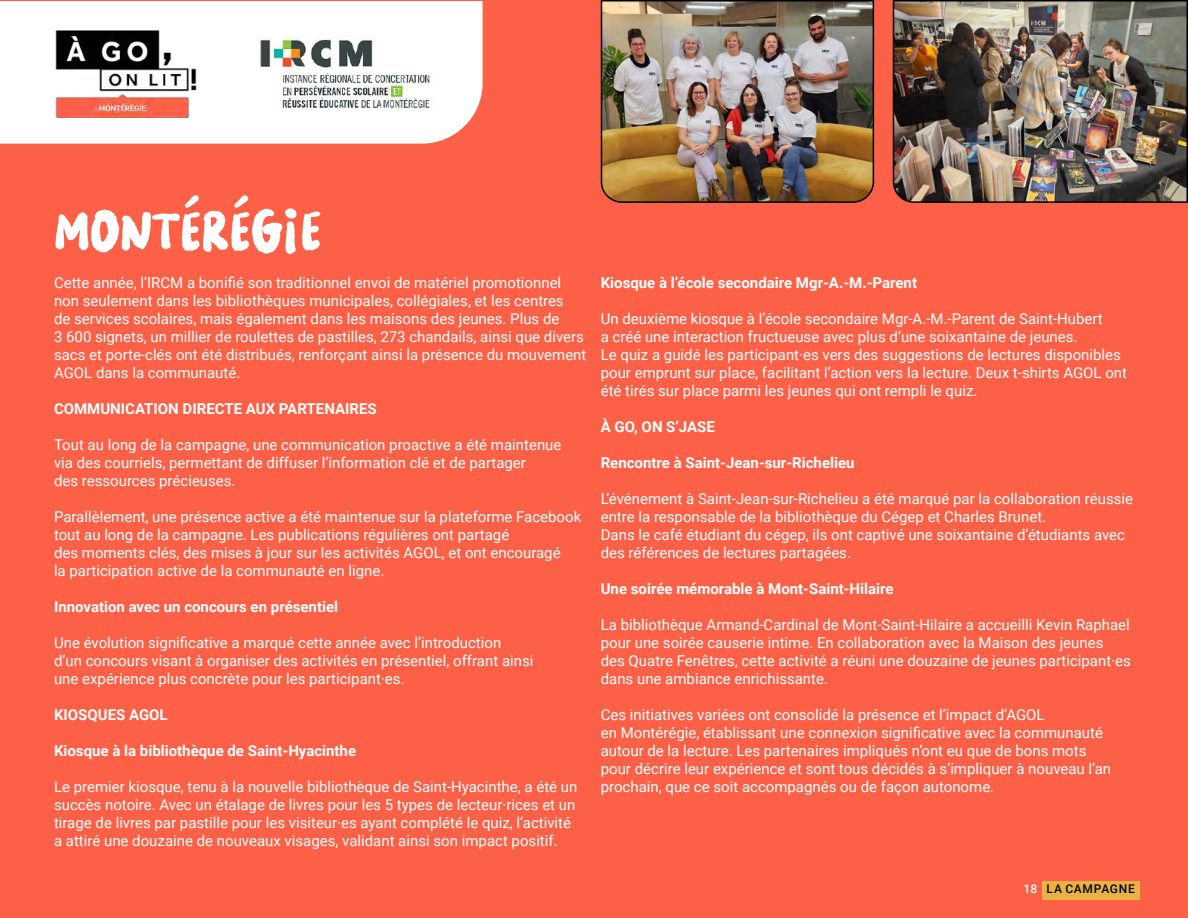
<style>
.page{position:relative;width:1188px;height:918px;background:#fc6147}
.page>*{position:absolute;margin:0;border:0;box-sizing:border-box;transform-origin:0 0}
.t1{font:60px "LESNOIR Regular";color:#fff}
.t2{font:15px/18px "Roboto";color:#fff}
.t3{font:700 15px "Roboto";color:#fff}
.t4{font:500 12px "Roboto";letter-spacing:.06em;color:#050505}
.s1{color:#fff}
</style>
<div class="page">
<div style="left:0;top:1px;width:483px;height:143px;background:#fff"></div>
<img style="left:892px;top:0;width:296px;height:203px">
<img style="left:600px;top:0;width:275px;height:203px">
<img style="left:54px;top:26px;width:144px;height:93px">
<img style="left:255px;top:32px;width:180px;height:80px">
<div style="left:1042px;top:881px;width:97px;height:18px;background:#e8b244"></div>
<h1 class="t1" style="left:54px;top:186px;width:269px">MONTÉRÉGIE</h1>
<p class="t2" style="left:54px;top:273px;width:534px">Cette année, l’IRCM a bonifié son traditionnel envoi de matériel promotionnel non seulement dans les bibliothèques municipales, collégiales, et les centres<br>de services scolaires, mais également dans les maisons des jeunes. Plus de<br>3 600 signets, un millier de roulettes de pastilles, 273 chandails, ainsi que divers sacs et porte-clés ont été distribués, renforçant ainsi la présence du mouvement AGOL dans la communauté.</p>
<p class="t3" style="left:54px;top:398px;width:324px">COMMUNICATION DIRECTE AUX PARTENAIRES</p>
<p class="t2" style="left:54px;top:435px;width:509px">Tout au long de la campagne, une communication proactive a été maintenue via des courriels, permettant de diffuser l’information clé et de partager<br>des ressources précieuses.</p>
<p class="t2" style="left:54px;top:507px;width:529px">Parallèlement, une présence active a été maintenue sur la plateforme Facebook tout au long de la campagne. Les publications régulières ont partagé<br>des moments clés, des mises à jour sur les activités AGOL, et ont encouragé<br>la participation active de la communauté en ligne.</p>
<p class="t3" style="left:54px;top:596px;width:286px">Innovation avec un concours en présentiel</p>
<p class="t2" style="left:54px;top:633px;width:481px">Une évolution significative a marqué cette année avec l’introduction<br>d’un concours visant à organiser des activités en présentiel, offrant ainsi une expérience plus concrète pour les participant·es.</p>
<p class="t3" style="left:54px;top:704px;width:115px">KIOSQUES AGOL</p>
<p class="t3" style="left:54px;top:740px;width:304px">Kiosque à la bibliothèque de Saint-Hyacinthe</p>
<p class="t2" style="left:54px;top:777px;width:525px">Le premier kiosque, tenu à la nouvelle bibliothèque de Saint-Hyacinthe, a été un succès notoire. Avec un étalage de livres pour les 5 types de lecteur·rices et un tirage de livres par pastille pour les visiteur·es ayant complété le quiz, l’activité a attiré une douzaine de nouveaux visages, validant ainsi son impact positif.</p>
<p class="t3" style="left:601px;top:272px;width:318px">Kiosque à l’école secondaire Mgr-A.-M.-Parent</p>
<p class="t2" style="left:601px;top:309px;width:528px">Un deuxième kiosque à l’école secondaire Mgr-A.-M.-Parent de Saint-Hubert<br>a créé une interaction fructueuse avec plus d’une soixantaine de jeunes.<br>Le quiz a guidé les participant·es vers des suggestions de lectures disponibles pour emprunt sur place, facilitant l’action vers la lecture. Deux t-shirts AGOL ont été tirés sur place parmi les jeunes qui ont rempli le quiz.</p>
<p class="t3" style="left:601px;top:416px;width:116px">À GO, ON S’JASE</p>
<p class="t3" style="left:601px;top:452px;width:255px">Rencontre à Saint-Jean-sur-Richelieu</p>
<p class="t2" style="left:601px;top:489px;width:534px">L’événement à Saint-Jean-sur-Richelieu a été marqué par la collaboration réussie entre la responsable de la bibliothèque du Cégep et Charles Brunet.<br>Dans le café étudiant du cégep, ils ont captivé une soixantaine d’étudiants avec des références de lectures partagées.</p>
<p class="t3" style="left:601px;top:578px;width:294px">Une soirée mémorable à Mont-Saint-Hilaire</p>
<p class="t2" style="left:601px;top:615px;width:532px">La bibliothèque Armand-Cardinal de Mont-Saint-Hilaire a accueilli Kevin Raphael pour une soirée causerie intime. En collaboration avec la Maison des jeunes des Quatre Fenêtres, cette activité a réuni une douzaine de jeunes participant·es dans une ambiance enrichissante.</p>
<p class="t2" style="left:601px;top:705px;width:512px">Ces initiatives variées ont consolidé la présence et l’impact d’AGOL<br>en Montérégie, établissant une connexion significative avec la communauté autour de la lecture. Les partenaires impliqués n’ont eu que de bons mots pour décrire leur expérience et sont tous décidés à s’impliquer à nouveau l’an prochain, que ce soit accompagnés ou de façon autonome.</p>
<p class="t4" style="left:1024px;top:881px;width:113px"><span class="s1">18</span> LA CAMPAGNE</p>
</div>
